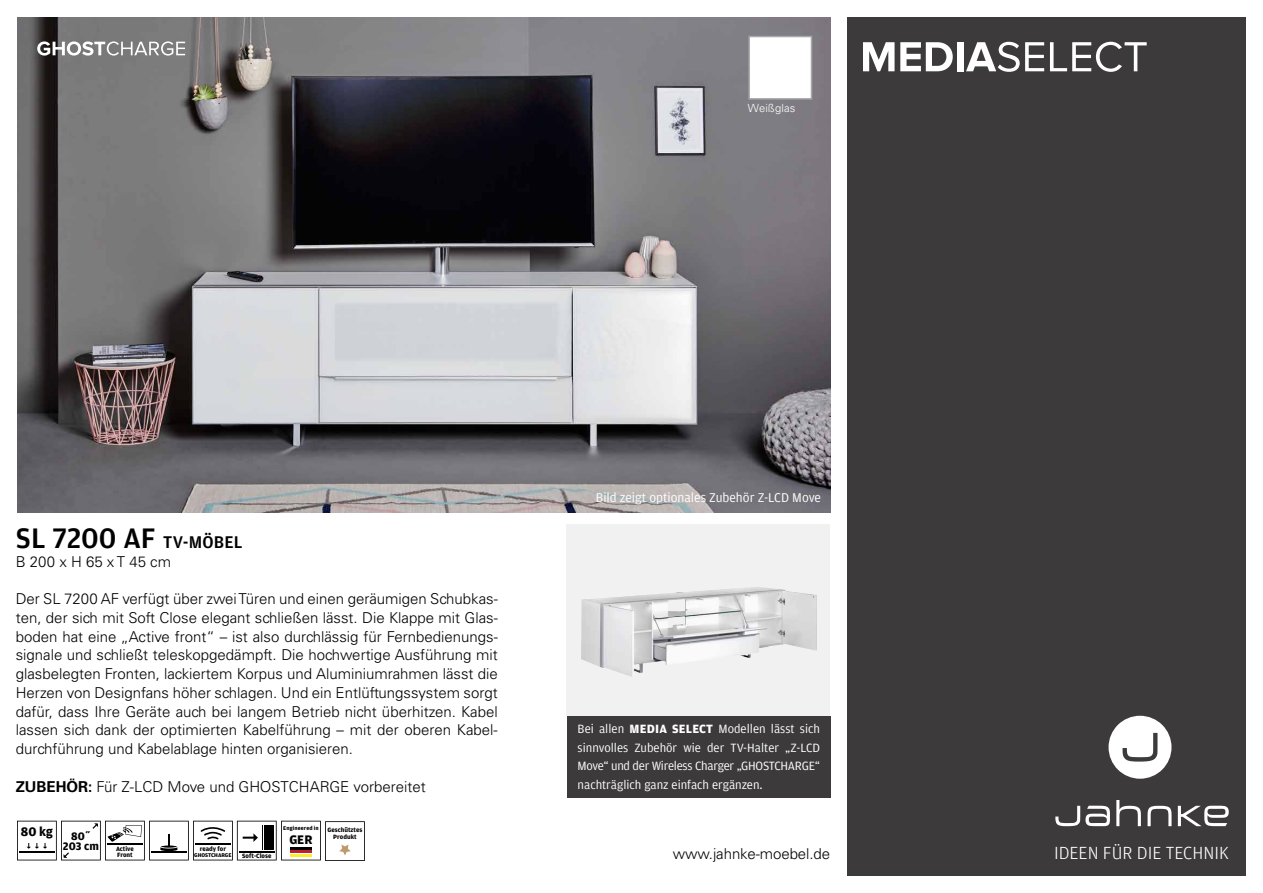
<style>
.page{position:relative;width:1263px;height:893px;background:#fff}
.page>*{position:absolute;margin:0;border:0;box-sizing:border-box;transform-origin:0 0}
.t1{font:500 30px "Amplitude";letter-spacing:-.005em;color:#000}
.t2{font:300 18.6px "Amplitude";color:#fff}
.t3{font:300 15px/18.8px "Univers LT Std";color:#000;text-align:justify}
.t4{font:13.5px "Amplitude";color:#fff}
.t5{font:700 13.2px "Amplitude";color:#000}
.t6{font:12.75px/18.8px "Amplitude";color:#fff;text-align:justify}
.t7{font:700 11.55px/9.9px "Amplitude";letter-spacing:.015em;color:#000;text-align:center}
.t8{font:300 11.25px "Univers LT Std";letter-spacing:.01em;color:#fff}
.t9{font:700 6.6px/6.6px "Amplitude";color:#000}
.t10{font:700 5.7px "Amplitude";letter-spacing:.01em;color:#000}
.s1{font-size:18px}
.s2{font-weight:700}
</style>
<div class="page">
<img style="left:17px;top:17px;width:813px;height:496px">
<div style="left:748px;top:36px;width:64px;height:64px;background:#fff;border:2px solid #a7a9ac"></div>
<div style="left:848px;top:17px;width:398px;height:859px;background:#3c3a3b"></div>
<div style="left:567px;top:524px;width:263px;height:191px;background:#f1f1f1"></div>
<img style="left:581px;top:587px;width:236px;height:90px">
<svg style="left:37px;top:41px;width:148px;height:15px"></svg>
<svg style="left:17px;top:821px;width:348px;height:40px"></svg>
<div style="left:567px;top:716px;width:264px;height:81px;background:#3c3a3b"></div>
<svg style="left:863px;top:42px;width:31px;height:29px"></svg>
<svg style="left:900px;top:42px;width:53px;height:29px"></svg>
<div style="left:957px;top:42px;width:6px;height:29px;background:#fff"></div>
<svg style="left:966px;top:42px;width:78px;height:30px"></svg>
<svg style="left:1050px;top:42px;width:97px;height:30px"></svg>
<svg style="left:1116px;top:800px;width:25px;height:26px"></svg>
<svg style="left:1147px;top:806px;width:24px;height:20px"></svg>
<svg style="left:1108px;top:716px;width:63px;height:63px"></svg>
<svg style="left:1178px;top:806px;width:51px;height:20px"></svg>
<svg style="left:1055px;top:806px;width:55px;height:20px"></svg>
<p class="t8" style="left:748px;top:102px;width:49px">Weißglas</p>
<h1 class="t1" style="left:16px;top:521px;width:228px">SL 7200 AF <span class="s1">TV-MÖBEL</span></h1>
<p class="t3" style="left:16px;top:552px;width:157px">B 200 x H 65 x T 45 cm</p>
<p class="t3" style="left:16px;top:589px;width:484px">Der SL 7200 AF verfügt über zwei Türen und einen geräumigen Schubkas&shy;ten, der sich mit Soft Close elegant schließen lässt. Die Klappe mit Glas&shy;boden hat eine „Active front“ – ist also durchlässig für Fernbedienungs&shy;signale und schließt teleskopgedämpft. Die hochwertige Ausführung mit glasbelegten Fronten, lackiertem Korpus und Aluminiumrahmen lässt die Herzen von Designfans höher schlagen. Und ein Entlüftungssystem sorgt dafür, dass Ihre Geräte auch bei langem Betrieb nicht überhitzen. Kabel lassen sich dank der optimierten Kabelführung – mit der oberen Kabel&shy;durchführung und Kabelablage hinten organisieren.</p>
<p class="t3" style="left:16px;top:777px;width:411px"><span class="s2">ZUBEHÖR:</span> Für Z-LCD Move und GHOSTCHARGE vorbereitet</p>
<p class="t5" style="left:21px;top:824px;width:33px">80 kg</p>
<p class="t7" style="left:63px;top:831px;width:38px">80˝<br>203 cm</p>
<p class="t9" style="left:116px;top:845px;width:19px">Active<br>Front</p>
<p class="t9" style="left:200px;top:845px;width:28px">ready for</p>
<p class="t10" style="left:194px;top:852px;width:39px">GHOSTCHARGE</p>
<p class="t9" style="left:242px;top:853px;width:31px">Soft-Close</p>
<p class="t10" style="left:283px;top:825px;width:37px">Engineered in</p>
<p class="t5" style="left:289px;top:832px;width:25px">GER</p>
<p class="t9" style="left:328px;top:827px;width:36px;text-align:center">Geschütztes<br>Produkt</p>
<p class="t4" style="left:596px;top:490px;width:227px">Bild zeigt optionales Zubehör Z-LCD Move</p>
<p class="t6" style="left:578px;top:719px;width:244px">Bei allen <span class="s2">MEDIA SELECT</span> Modellen lässt sich sinnvolles Zubehör wie der TV-Halter „Z-LCD Move“ und der Wireless Charger „GHOSTCHARGE“ nachträglich ganz einfach ergänzen.</p>
<p class="t3" style="left:673px;top:844px;width:159px">www.jahnke-moebel.de</p>
<p class="t2" style="left:1054px;top:842px;width:176px">IDEEN FÜR DIE TECHNIK</p>
</div>
